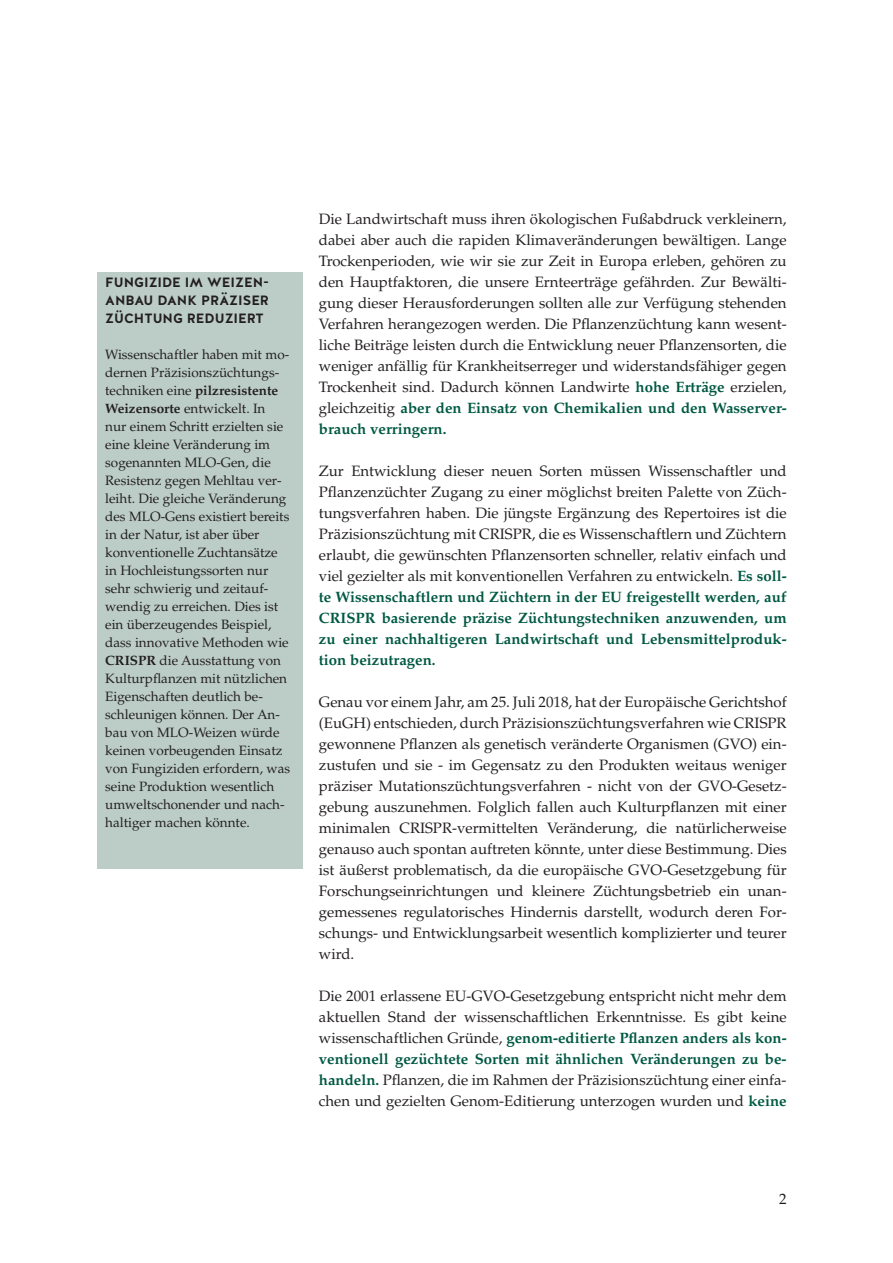
<style>
.page{position:relative;width:893px;height:1263px;background:#fff}
.page>*{position:absolute;margin:0;border:0;box-sizing:border-box;transform-origin:0 0}
.t1{font:15px/21px "Palatino LT";color:#231f20;text-align:justify}
.t2{font:13.5px/18px "Palatino LT";color:#231f20}
.t3{font:700 13.5px/18px "Halis GR";color:#231f20;text-align:justify}
.s1{font-weight:700}
.s2{font-weight:700;color:#005942}
</style>
<div class="page">
<div style="left:98px;top:272px;width:205px;height:596px;background:#bccdc7"></div>
<p class="t3" style="left:105px;top:274px;width:165px">FUNGIZIDE IM WEIZEN-ANBAU DANK PRÄZISER ZÜCHTUNG REDUZIERT</p>
<p class="t2" style="left:105px;top:346px;width:186px">Wissenschaftler haben mit mo&shy;dernen Präzisionszüchtungs&shy;techniken eine <span class="s1">pilzresistente<br>Weizensorte</span> entwickelt. In nur einem Schritt erzielten sie eine kleine Veränderung im sogenannten MLO-Gen, die<br>Resistenz gegen Mehltau ver&shy;leiht. Die gleiche Veränderung des MLO-Gens existiert bereits in der Natur, ist aber über konventionelle Zuchtansätze in Hochleistungssorten nur sehr schwierig und zeitauf&shy;wendig zu erreichen. Dies ist ein überzeugendes Beispiel, dass innovative Methoden wie<br><span class="s1">CRISPR</span> die Ausstattung von<br>Kulturpflanzen mit nützlichen<br>Eigenschaften deutlich be&shy;schleunigen können. Der An&shy;bau von MLO-Weizen würde keinen vorbeugenden Einsatz von Fungiziden erfordern, was seine Produktion wesentlich umweltschonender und nach&shy;haltiger machen könnte.</p>
<p class="t1" style="left:319px;top:209px;width:469px">Die Landwirtschaft muss ihren ökologischen Fußabdruck verkleinern, dabei aber auch die rapiden Klimaveränderungen bewältigen. Lange Trockenperioden, wie wir sie zur Zeit in Europa erleben, gehören zu den Hauptfaktoren, die unsere Ernteerträge gefährden. Zur Bewälti&shy;gung dieser Herausforderungen sollten alle zur Verfügung stehenden Verfahren herangezogen werden. Die Pflanzenzüchtung kann wesent&shy;liche Beiträge leisten durch die Entwicklung neuer Pflanzensorten, die weniger anfällig für Krankheitserreger und widerstandsfähiger gegen Trockenheit sind. Dadurch können Landwirte <span class="s2">hohe Erträge</span> erzielen, gleichzeitig <span class="s2">aber den Einsatz von Chemikalien und den Wasserver&shy;brauch verringern.</span></p>
<p class="t1" style="left:319px;top:461px;width:469px">Zur Entwicklung dieser neuen Sorten müssen Wissenschaftler und Pflanzenzüchter Zugang zu einer möglichst breiten Palette von Züch&shy;tungsverfahren haben. Die jüngste Ergänzung des Repertoires ist die Präzisionszüchtung mit CRISPR, die es Wissenschaftlern und Züchtern erlaubt, die gewünschten Pflanzensorten schneller, relativ einfach und viel gezielter als mit konventionellen Verfahren zu entwickeln. <span class="s2">Es soll&shy;te Wissenschaftlern und Züchtern in der EU freigestellt werden, auf CRISPR basierende präzise Züchtungstechniken anzuwenden, um zu einer nachhaltigeren Landwirtschaft und Lebensmittelproduk&shy;tion beizutragen.</span></p>
<p class="t1" style="left:319px;top:692px;width:469px">Genau vor einem Jahr, am 25. Juli 2018, hat der Europäische Gerichtshof (EuGH) entschieden, durch Präzisionszüchtungsverfahren wie CRISPR gewonnene Pflanzen als genetisch veränderte Organismen (GVO) ein&shy;zustufen und sie - im Gegensatz zu den Produkten weitaus weniger präziser Mutationszüchtungsverfahren - nicht von der GVO-Gesetz&shy;gebung auszunehmen. Folglich fallen auch Kulturpflanzen mit einer minimalen CRISPR-vermittelten Veränderung, die natürlicherweise genauso auch spontan auftreten könnte, unter diese Bestimmung. Dies ist äußerst problematisch, da die europäische GVO-Gesetzgebung für Forschungseinrichtungen und kleinere Züchtungsbetrieb ein unan&shy;gemessenes regulatorisches Hindernis darstellt, wodurch deren For&shy;schungs- und Entwicklungsarbeit wesentlich komplizierter und teurer wird.</p>
<p class="t1" style="left:319px;top:986px;width:469px">Die 2001 erlassene EU-GVO-Gesetzgebung entspricht nicht mehr dem aktuellen Stand der wissenschaftlichen Erkenntnisse. Es gibt keine wissenschaftlichen Gründe, <span class="s2">genom-editierte Pflanzen anders als kon&shy;ventionell gezüchtete Sorten mit ähnlichen Veränderungen zu be&shy;handeln.</span> Pflanzen, die im Rahmen der Präzisionszüchtung einer einfa&shy;chen und gezielten Genom-Editierung unterzogen wurden und <span class="s2">keine</span></p>
<p class="t1" style="left:779px;top:1189px;width:9px">2</p>
</div>
